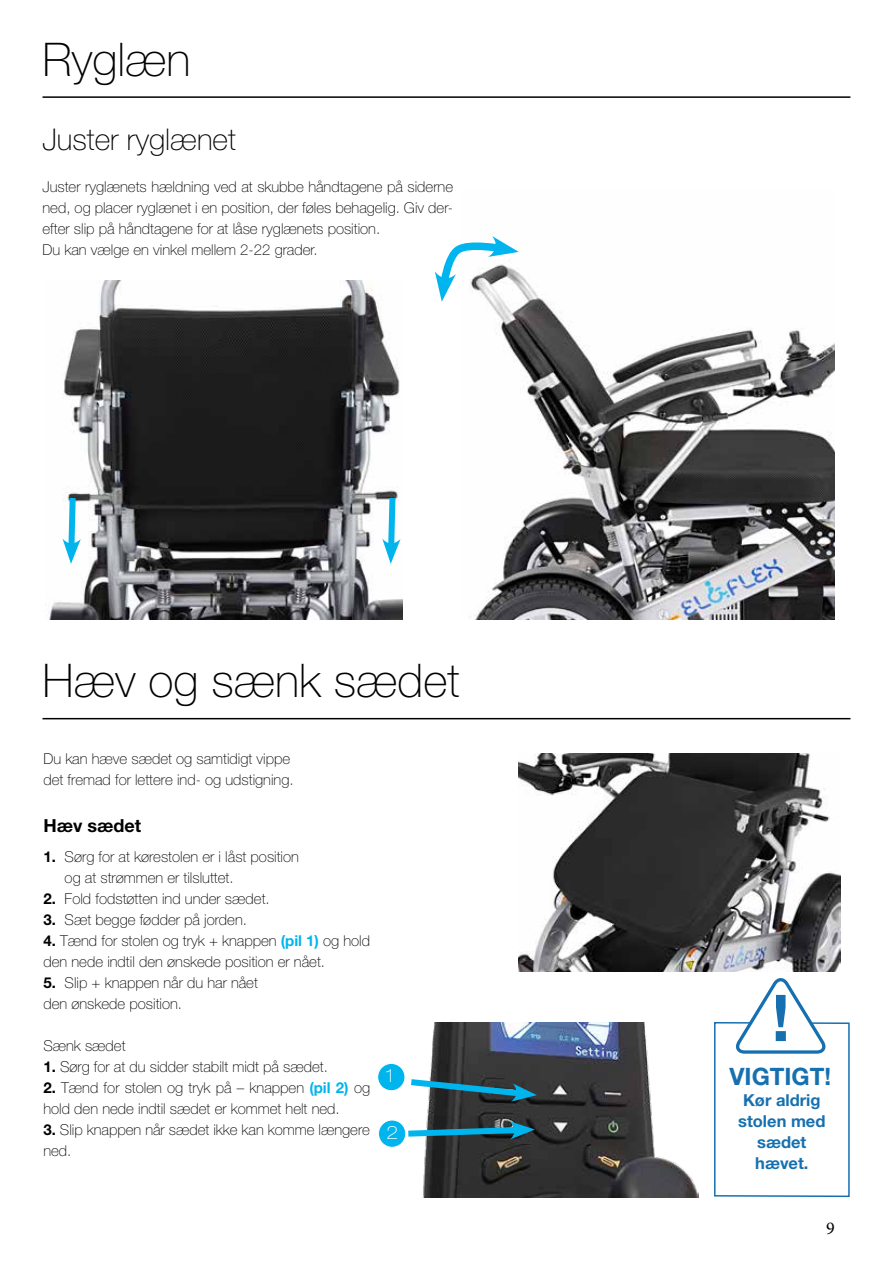
<style>
.page{position:relative;width:893px;height:1263px;background:#fff}
.page>*{position:absolute;margin:0;border:0;box-sizing:border-box;transform-origin:0 0}
.t1{font:100 46.5px "Helvetica Neue LT Pro";color:#000}
.t2{font:100 30px "Helvetica Neue LT Pro";color:#000}
.t3{font:700 24px "Helvetica Neue LT Pro";color:#1670b0}
.t4{font:700 18px "Helvetica Neue LT Pro";color:#000}
.t5{font:100 expanded 18px "Helvetica Neue LT Pro";color:#fff}
.t6{font:18px "Minion Pro";color:#000}
.t7{font:700 16.5px/21px "Helvetica Neue LT Pro";color:#1670b0;text-align:center}
.t8{font:100 15px/21px "Helvetica Neue LT Pro";color:#000}
.s1{font-weight:700}
.s2{font-weight:700;color:#00b5ed}
</style>
<div class="page">
<img style="left:48px;top:280px;width:355px;height:339px">
<hr style="left:43px;top:96px;width:807px;height:2px;background:#000">
<svg style="left:62px;top:492px;width:19px;height:72px"></svg>
<svg style="left:382px;top:492px;width:19px;height:72px"></svg>
<img style="left:469px;top:273px;width:365px;height:346px">
<svg style="left:435px;top:236px;width:84px;height:66px"></svg>
<hr style="left:43px;top:718px;width:807px;height:1px;background:#000">
<img style="left:423px;top:1023px;width:275px;height:174px">
<div style="left:378px;top:1063px;width:27px;height:28px;background:#00b5ed;border-radius:50%"></div>
<div style="left:377px;top:1063px;width:28px;height:28px;border:1px solid #fff;border-radius:50%"></div>
<div style="left:378px;top:1120px;width:28px;height:27px;background:#00b5ed;border-radius:50%"></div>
<div style="left:378px;top:1119px;width:28px;height:29px;border:1px solid #fff;border-radius:50%"></div>
<svg style="left:411px;top:1075px;width:126px;height:27px;background:#3d6875"></svg>
<svg style="left:402px;top:1121px;width:133px;height:19px;background:#3a778a"></svg>
<img style="left:519px;top:754px;width:322px;height:218px">
<svg style="left:714px;top:978px;width:136px;height:220px"></svg>
<h1 class="t1" style="left:43px;top:33px;width:150px">Ryglæn</h1>
<h2 class="t2" style="left:43px;top:122px;width:195px">Juster ryglænet</h2>
<p class="t8" style="left:43px;top:176px;width:412px">Juster ryglænets hældning ved at skubbe håndtagene på siderne ned, og placer ryglænet i en position, der føles behagelig. Giv der&shy;efter slip på håndtagene for at låse ryglænets position.<br>Du kan vælge en vinkel mellem 2-22 grader.</p>
<h1 class="t1" style="left:43px;top:654px;width:418px">Hæv og sænk sædet</h1>
<p class="t8" style="left:43px;top:748px;width:252px">Du kan hæve sædet og samtidigt vippe det fremad for lettere ind- og udstigning.</p>
<p class="t4" style="left:43px;top:815px;width:99px">Hæv sædet</p>
<p class="t8" style="left:65px;top:846px;width:236px;text-indent:-21px"><span class="s1">1.</span> Sørg for at kørestolen er i låst position og at strømmen er tilsluttet.</p>
<p class="t8" style="left:43px;top:888px;width:228px"><span class="s1">2.</span> Fold fodstøtten ind under sædet.</p>
<p class="t8" style="left:43px;top:909px;width:205px"><span class="s1">3.</span> Sæt begge fødder på jorden.</p>
<p class="t8" style="left:43px;top:930px;width:328px"><span class="s1">4.</span> Tænd for stolen og tryk + knappen <span class="s2">(pil 1)</span> og hold den nede indtil den ønskede position er nået.</p>
<p class="t8" style="left:43px;top:972px;width:216px"><span class="s1">5.</span> Slip + knappen når du har nået den ønskede position.</p>
<p class="t8" style="left:43px;top:1035px;width:84px">Sænk sædet</p>
<p class="t8" style="left:43px;top:1056px;width:286px"><span class="s1">1.</span> Sørg for at du sidder stabilt midt på sædet.</p>
<p class="t8" style="left:43px;top:1077px;width:328px"><span class="s1">2.</span> Tænd for stolen og tryk på – knappen <span class="s2">(pil 2)</span> og hold den nede indtil sædet er kommet helt ned.</p>
<p class="t8" style="left:43px;top:1119px;width:328px"><span class="s1">3.</span> Slip knappen når sædet ikke kan komme længere ned.</p>
<p class="t5" style="left:386px;top:1065px;width:9px">1</p>
<p class="t5" style="left:387px;top:1121px;width:13px">2</p>
<h3 class="t3" style="left:729px;top:1062px;width:103px">VIGTIGT!</h3>
<p class="t7" style="left:738px;top:1089px;width:89px">Kør aldrig stolen med sædet hævet.</p>
<p class="t6" style="left:826px;top:1217px;width:10px">9</p>
</div>
